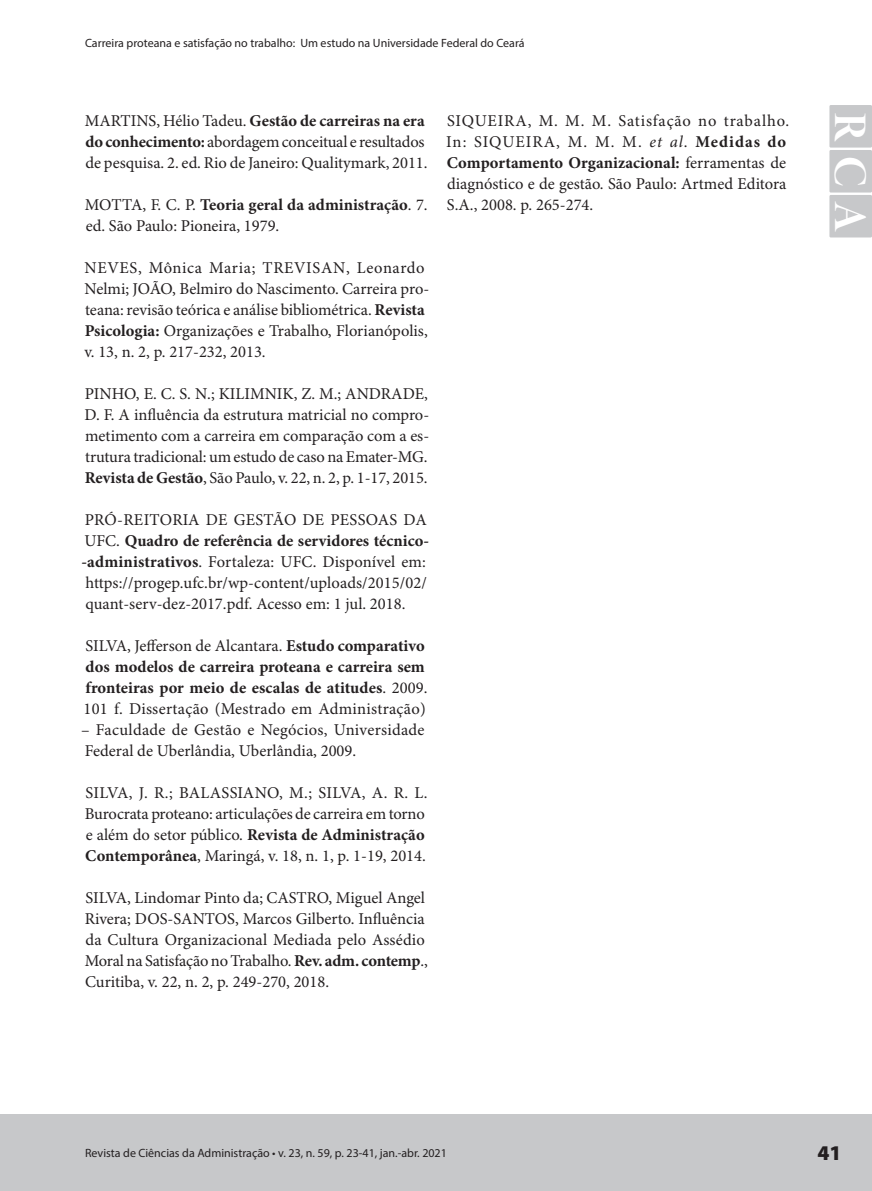
<style>
.page{position:relative;width:872px;height:1191px;background:#fff}
.page>*{position:absolute;margin:0;border:0;box-sizing:border-box;transform-origin:0 0}
.t1{font:46.8px "Minion Pro Bold Disp";color:#fff}
.t2{font:900 21px "Myriad Pro";color:#231f20}
.t3{font:16.5px/21px "Minion Pro";color:#231f20}
.t4{font:700 16.5px/21px "Minion Pro";color:#231f20}
.t5{font:12px "Myriad Pro";color:#231f20}
.s1{font-weight:700}
.s2{font-weight:400}
.s3{font-style:italic}
</style>
<div class="page">
<div style="left:0;top:1114px;width:872px;height:77px;background:#c7c8ca"></div>
<div style="left:829px;top:105px;width:43px;height:43px;background:#c7c8ca"></div>
<div style="left:829px;top:150px;width:43px;height:42px;background:#c7c8ca"></div>
<div style="left:829px;top:195px;width:43px;height:42px;background:#c7c8ca"></div>
<p class="t5" style="left:85px;top:35px;width:441px">Carreira proteana e satisfação no trabalho: Um estudo na Universidade Federal do Ceará</p>
<p class="t3" style="left:85px;top:111px;width:344px">MARTINS, Hélio Tadeu. <span class="s1">Gestão de carreiras na era do conhecimento:</span> abordagem conceitual e resultados de pesquisa. 2. ed. Rio de Janeiro: Qualitymark, 2011.</p>
<p class="t3" style="left:85px;top:195px;width:344px">MOTTA, F. C. P. <span class="s1">Teoria geral da administração</span>. 7. ed. São Paulo: Pioneira, 1979.</p>
<p class="t3" style="left:84px;top:258px;width:346px">NEVES, Mônica Maria; TREVISAN, Leonardo Nelmi; JOÃO, Belmiro do Nascimento. Carreira pro&shy;teana: revisão teórica e análise bibliométrica. <span class="s1">Revista Psicologia:</span> Organizações e Trabalho, Florianópolis, v. 13, n. 2, p. 217-232, 2013.</p>
<p class="t3" style="left:85px;top:384px;width:346px;text-align:justify">PINHO, E. C. S. N.; KILIMNIK, Z. M.; ANDRADE, D. F. A influência da estrutura matricial no compro&shy;metimento com a carreira em comparação com a es&shy;trutura tradicional: um estudo de caso na Emater-MG.<br><span class="s1">Revista de Gestão</span>, São Paulo, v. 22, n. 2, p. 1-17, 2015.</p>
<p class="t3" style="left:81px;top:510px;width:349px">PRÓ-REITORIA DE GESTÃO DE PESSOAS DA UFC. <span class="s1">Quadro de referência de servidores técnico--administrativos</span>. Fortaleza: UFC. Disponível em: https://progep.ufc.br/wp-content/uploads/2015/02/ quant-serv-dez-2017.pdf. Acesso em: 1 jul. 2018.</p>
<p class="t4" style="left:84px;top:636px;width:345px"><span class="s2">SILVA, Jefferson de Alcantara.</span> Estudo comparativo dos modelos de carreira proteana e carreira sem fronteiras por meio de escalas de atitudes<span class="s2">. 2009.<br>101 f. Dissertação (Mestrado em Administração)</span></p>
<p class="t3" style="left:81px;top:720px;width:345px">– Faculdade de Gestão e Negócios, Universidade<br>Federal de Uberlândia, Uberlândia, 2009.</p>
<p class="t3" style="left:85px;top:783px;width:344px">SILVA, J. R.; BALASSIANO, M.; SILVA, A. R. L.<br>Burocrata proteano: articulações de carreira em torno e além do setor público. <span class="s1">Revista de Administração Contemporânea</span>, Maringá, v. 18, n. 1, p. 1-19, 2014.</p>
<p class="t3" style="left:85px;top:888px;width:344px">SILVA, Lindomar Pinto da; CASTRO, Miguel Angel Rivera; DOS-SANTOS, Marcos Gilberto. Influência da Cultura Organizacional Mediada pelo Assédio Moral na Satisfação no Trabalho. <span class="s1">Rev. adm. contemp</span>., Curitiba, v. 22, n. 2, p. 249-270, 2018.</p>
<p class="t3" style="left:446px;top:111px;width:344px">SIQUEIRA, M. M. M. Satisfação no trabalho.<br>In: SIQUEIRA, M. M. M. <span class="s3">et al</span>. <span class="s1">Medidas do Comportamento Organizacional:</span> ferramentas de diagnóstico e de gestão. São Paulo: Artmed Editora S.A., 2008. p. 265-274.</p>
<h1 class="t1" style="left:878px;top:112px;width:121px;rotate:90deg">RCA</h1>
<p class="t5" style="left:85px;top:1145px;width:363px">Revista de Ciências da Administração • v. 23, n. 59, p. 23-41, jan.-abr. 2021</p>
<p class="t2" style="left:817px;top:1141px;width:26px">41</p>
</div>
